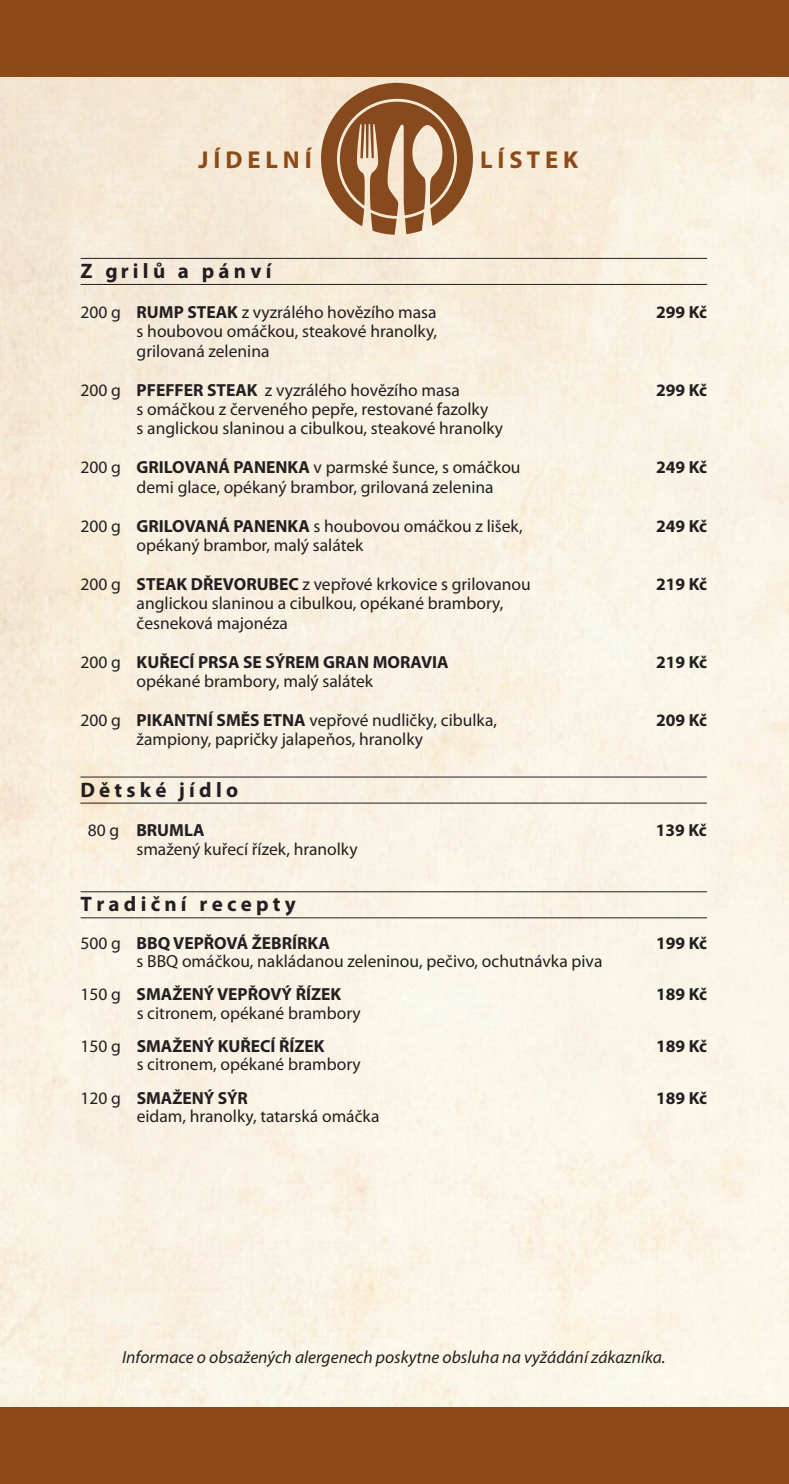
<style>
.page{position:relative;width:789px;height:1484px;background:#fff}
.page>*{position:absolute;margin:0;border:0;box-sizing:border-box;transform-origin:0 0}
.t1{font:700 24.5px "Myriad Pro";color:#8c4a18}
.t2{font:700 21px "Myriad Pro";color:#231f20}
.t3{font:17.5px/19.2px "Myriad Pro";color:#231f20}
.t4{font:700 17.5px "Myriad Pro";color:#231f20}
.t5{font:italic 17.5px "Myriad Pro";color:#231f20}
.s1{font-weight:700}
.s2{font-weight:400}
</style>
<div class="page">
<img style="left:0;top:77px;width:789px;height:1329px">
<div style="left:0;top:0;width:789px;height:77px;background:#8c4a18"></div>
<div style="left:0;top:1406px;width:789px;height:77px;background:#8c4a18"></div>
<svg style="left:321px;top:83px;width:152px;height:152px;background:#b58c6a"></svg>
<hr style="left:81px;top:284px;width:626px;height:1px;background:#231f20">
<hr style="left:81px;top:258px;width:626px;height:1px;background:#231f20">
<hr style="left:81px;top:917px;width:626px;height:1px;background:#231f20">
<hr style="left:81px;top:891px;width:626px;height:1px;background:#231f20">
<hr style="left:80px;top:802px;width:627px;height:1px;background:#231f20">
<hr style="left:80px;top:776px;width:627px;height:1px;background:#231f20">
<h1 class="t1" style="left:198px;top:143px;width:115px">J Í D E L N Í</h1>
<h1 class="t1" style="left:480px;top:143px;width:100px">L Í S T E K</h1>
<p class="t2" style="left:81px;top:257px;width:192px">Z gr i l ů a p á n v í</p>
<p class="t3" style="left:81px;top:302px;width:357px">200 g <span class="s1">RUMP STEAK</span> z vyzrálého hovězího masa</p>
<p class="t4" style="left:656px;top:301px;width:53px">299 Kč</p>
<p class="t3" style="left:137px;top:321px;width:302px">s houbovou omáčkou, steakové hranolky, grilovaná zelenina</p>
<p class="t3" style="left:81px;top:380px;width:381px">200 g <span class="s1">PFEFFER STEAK</span> z vyzrálého hovězího masa</p>
<p class="t4" style="left:656px;top:378px;width:53px">299 Kč</p>
<p class="t3" style="left:137px;top:399px;width:368px">s omáčkou z červeného pepře, restované fazolky<br>s anglickou slaninou a cibulkou, steakové hranolky</p>
<p class="t3" style="left:81px;top:457px;width:441px">200 g <span class="s1">GRILOVANÁ PANENKA</span> v parmské šunce, s omáčkou</p>
<p class="t4" style="left:656px;top:456px;width:53px">249 Kč</p>
<p class="t3" style="left:137px;top:477px;width:358px">demi glace, opékaný brambor, grilovaná zelenina</p>
<p class="t3" style="left:81px;top:516px;width:443px">200 g <span class="s1">GRILOVANÁ PANENKA</span> s houbovou omáčkou z lišek,</p>
<p class="t4" style="left:656px;top:514px;width:53px">249 Kč</p>
<p class="t3" style="left:137px;top:535px;width:228px">opékaný brambor, malý salátek</p>
<p class="t3" style="left:81px;top:574px;width:451px">200 g <span class="s1">STEAK DŘEVORUBEC</span> z vepřové krkovice s grilovanou</p>
<p class="t4" style="left:656px;top:573px;width:53px">219 Kč</p>
<p class="t3" style="left:137px;top:593px;width:368px">anglickou slaninou a cibulkou, opékané brambory, česneková majonéza</p>
<p class="t4" style="left:81px;top:650px;width:369px"><span class="s2">200 g</span> KUŘECÍ PRSA SE SÝREM GRAN MORAVIA</p>
<p class="t4" style="left:656px;top:650px;width:53px">219 Kč</p>
<p class="t3" style="left:137px;top:671px;width:238px">opékané brambory, malý salátek</p>
<p class="t3" style="left:81px;top:710px;width:418px">200 g <span class="s1">PIKANTNÍ SMĚS ETNA</span> vepřové nudličky, cibulka,</p>
<p class="t4" style="left:656px;top:708px;width:53px">209 Kč</p>
<p class="t3" style="left:137px;top:729px;width:288px">žampiony, papričky jalapeňos, hranolky</p>
<p class="t2" style="left:80px;top:775px;width:159px">D ě t s k é j í d l o</p>
<p class="t4" style="left:88px;top:818px;width:118px"><span class="s2">80 g</span> BRUMLA</p>
<p class="t4" style="left:656px;top:818px;width:53px">139 Kč</p>
<p class="t3" style="left:136px;top:839px;width:223px">smažený kuřecí řízek, hranolky</p>
<p class="t2" style="left:81px;top:890px;width:217px">T r a d i č n í r e c e p t y</p>
<p class="t4" style="left:81px;top:931px;width:251px"><span class="s2">500 g</span> BBQ VEPŘOVÁ ŽEBRÍRKA</p>
<p class="t4" style="left:656px;top:931px;width:53px">199 Kč</p>
<p class="t3" style="left:81px;top:944px;width:523px;line-height:33.2px;text-indent:56px">s BBQ omáčkou, nakládanou zeleninou, pečivo, ochutnávka piva<br>150 g <span class="s1">SMAŽENÝ VEPŘOVÝ ŘÍZEK</span></p>
<p class="t4" style="left:656px;top:982px;width:53px">189 Kč</p>
<p class="t3" style="left:81px;top:995px;width:281px;line-height:33.2px;text-indent:56px">s citronem, opékané brambory<br>150 g <span class="s1">SMAŽENÝ KUŘECÍ ŘÍZEK</span></p>
<p class="t3" style="left:81px;top:1047px;width:281px;line-height:33.2px;text-indent:56px">s citronem, opékané brambory<br>120 g <span class="s1">SMAŽENÝ SÝR</span></p>
<p class="t3" style="left:137px;top:1106px;width:244px">eidam, hranolky, tatarská omáčka</p>
<p class="t4" style="left:656px;top:1034px;width:53px">189 Kč</p>
<p class="t4" style="left:656px;top:1086px;width:53px">189 Kč</p>
<p class="t5" style="left:122px;top:1346px;width:545px">Informace o obsažených alergenech poskytne obsluha na vyžádání zákazníka.</p>
</div>
